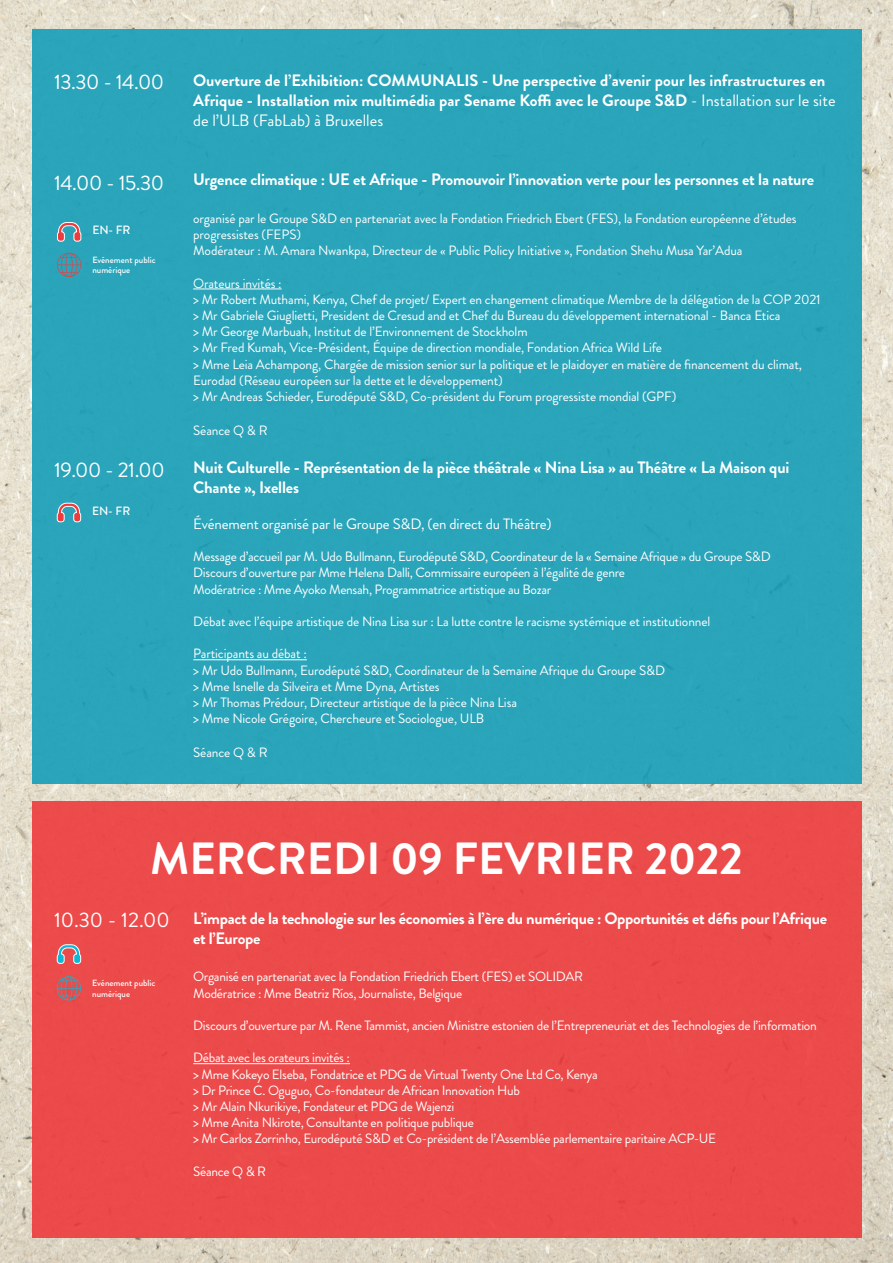
<style>
.page{position:relative;width:893px;height:1263px;background:#fff}
.page>*{position:absolute;margin:0;border:0;box-sizing:border-box;transform-origin:0 0}
.t1{font:700 45px "Brandon Grotesque";color:#fff}
.t2{font:21px "Brandon Grotesque";letter-spacing:-.02em;color:#fff}
.t3{font:700 16.5px/19.8px "Brandon Grotesque";letter-spacing:-.01em;color:#fff}
.t4{font:15px "Brandon Grotesque";letter-spacing:-.01em;color:#fff}
.t5{font:13.5px/16.2px "Brandon Grotesque";letter-spacing:-.01em;color:#fff}
.t6{font:500 12px "Brandon Grotesque";color:#fff}
.t7{font:500 9px/10.8px "Brandon Grotesque";color:#fff}
.s1{font-weight:400}
</style>
<div class="page">
<img style="left:1px;top:0;width:892px;height:1263px">
<img style="left:0;top:0;width:1px;height:1263px">
<div style="left:32px;top:30px;width:829px;height:754px;background:#2aa4ba"></div>
<hr style="left:193px;top:289px;width:89px;height:1px;background:#fff">
<hr style="left:193px;top:659px;width:114px;height:1px;background:#fff">
<svg style="left:57px;top:222px;width:24px;height:19px"></svg>
<svg style="left:57px;top:503px;width:24px;height:19px"></svg>
<svg style="left:57px;top:253px;width:24px;height:24px"></svg>
<div style="left:32px;top:801px;width:829px;height:436px;background:#ec4b4a"></div>
<hr style="left:193px;top:1063px;width:157px;height:1px;background:#fff">
<svg style="left:57px;top:945px;width:24px;height:18px"></svg>
<svg style="left:57px;top:976px;width:24px;height:24px"></svg>
<h2 class="t2" style="left:54px;top:67px;width:112px">13.30 - 14.00</h2>
<h2 class="t2" style="left:54px;top:168px;width:112px">14.00 - 15.30</h2>
<p class="t6" style="left:92px;top:221px;width:40px">EN- FR</p>
<p class="t7" style="left:92px;top:254px;width:65px">Evénement public numérique</p>
<h2 class="t2" style="left:54px;top:455px;width:112px">19.00 - 21.00</h2>
<p class="t6" style="left:92px;top:502px;width:40px">EN- FR</p>
<p class="t3" style="left:193px;top:71px;width:644px">Ouverture de l’Exhibition: COMMUNALIS - Une perspective d’avenir pour les infrastructures en<br>Afrique - Installation mix multimédia par Sename Koffi avec le Groupe S&amp;D <span class="s1">- Installation sur le site de l’ULB (FabLab) à Bruxelles</span></p>
<p class="t3" style="left:193px;top:170px;width:622px">Urgence climatique : UE et Afrique - Promouvoir l’innovation verte pour les personnes et la nature</p>
<p class="t5" style="left:193px;top:210px;width:605px">organisé par le Groupe S&amp;D en partenariat avec la Fondation Friedrich Ebert (FES), la Fondation européenne d’études progressistes (FEPS)<br>Modérateur : M. Amara Nwankpa, Directeur de « Public Policy Initiative », Fondation Shehu Musa Yar’Adua</p>
<p class="t5" style="left:193px;top:275px;width:629px">Orateurs invités :<br>&gt; Mr Robert Muthami, Kenya, Chef de projet/ Expert en changement climatique Membre de la délégation de la COP 2021 &gt; Mr Gabriele Giuglietti, President de Cresud and et Chef du Bureau du développement international - Banca Etica<br>&gt; Mr George Marbuah, Institut de l’Environnement de Stockholm<br>&gt; Mr Fred Kumah, Vice-Président, Équipe de direction mondiale, Fondation Africa Wild Life<br>&gt; Mme Leia Achampong, Chargée de mission senior sur la politique et le plaidoyer en matière de financement du climat, Eurodad (Réseau européen sur la dette et le développement)<br>&gt; Mr Andreas Schieder, Eurodéputé S&amp;D, Co-président du Forum progressiste mondial (GPF)</p>
<p class="t5" style="left:193px;top:423px;width:76px">Séance Q &amp; R</p>
<p class="t3" style="left:193px;top:458px;width:598px">Nuit Culturelle - Représentation de la pièce théâtrale « Nina Lisa » au Théâtre « La Maison qui<br>Chante », Ixelles</p>
<p class="t4" style="left:193px;top:513px;width:360px">Événement organisé par le Groupe S&amp;D, (en direct du Théâtre)</p>
<p class="t5" style="left:193px;top:549px;width:579px">Message d’accueil par M. Udo Bullmann, Eurodéputé S&amp;D, Coordinateur de la « Semaine Afrique » du Groupe S&amp;D<br>Discours d’ouverture par Mme Helena Dalli, Commissaire européen à l’égalité de genre<br>Modératrice : Mme Ayoko Mensah, Programmatrice artistique au Bozar</p>
<p class="t5" style="left:193px;top:613px;width:519px">Débat avec l’équipe artistique de Nina Lisa sur : La lutte contre le racisme systémique et institutionnel</p>
<p class="t5" style="left:193px;top:646px;width:473px">Participants au débat :<br>&gt; Mr Udo Bullmann, Eurodéputé S&amp;D, Coordinateur de la Semaine Afrique du Groupe S&amp;D &gt; Mme Isnelle da Silveira et Mme Dyna, Artistes<br>&gt; Mr Thomas Prédour, Directeur artistique de la pièce Nina Lisa<br>&gt; Mme Nicole Grégoire, Chercheure et Sociologue, ULB</p>
<p class="t5" style="left:193px;top:745px;width:76px">Séance Q &amp; R</p>
<h1 class="t1" style="left:150px;top:826px;width:594px">MERCREDI 09 FEVRIER 2022</h1>
<p class="t3" style="left:193px;top:908px;width:635px">L’impact de la technologie sur les économies à l’ère du numérique : Opportunités et défis pour l’Afrique et l’Europe</p>
<p class="t5" style="left:193px;top:969px;width:391px">Organisé en partenariat avec la Fondation Friedrich Ebert (FES) et SOLIDAR<br>Modératrice : Mme Beatriz Ríos, Journaliste, Belgique</p>
<p class="t5" style="left:193px;top:1017px;width:625px">Discours d’ouverture par M. Rene Tammist, ancien Ministre estonien de l’Entrepreneuriat et des Technologies de l’information</p>
<p class="t5" style="left:193px;top:1050px;width:524px">Débat avec les orateurs invités :<br>&gt; Mme Kokeyo Elseba, Fondatrice et PDG de Virtual Twenty One Ltd Co, Kenya<br>&gt; Dr Prince C. Oguguo, Co-fondateur de African Innovation Hub<br>&gt; Mr Alain Nkurikiye, Fondateur et PDG de Wajenzi<br>&gt; Mme Anita Nkirote, Consultante en politique publique<br>&gt; Mr Carlos Zorrinho, Eurodéputé S&amp;D et Co-président de l’Assemblée parlementaire paritaire ACP-UE</p>
<p class="t5" style="left:193px;top:1163px;width:74px">Séance Q &amp; R</p>
<h2 class="t2" style="left:54px;top:905px;width:117px">10.30 - 12.00</h2>
<p class="t7" style="left:92px;top:978px;width:65px">Evénement public numérique</p>
</div>
